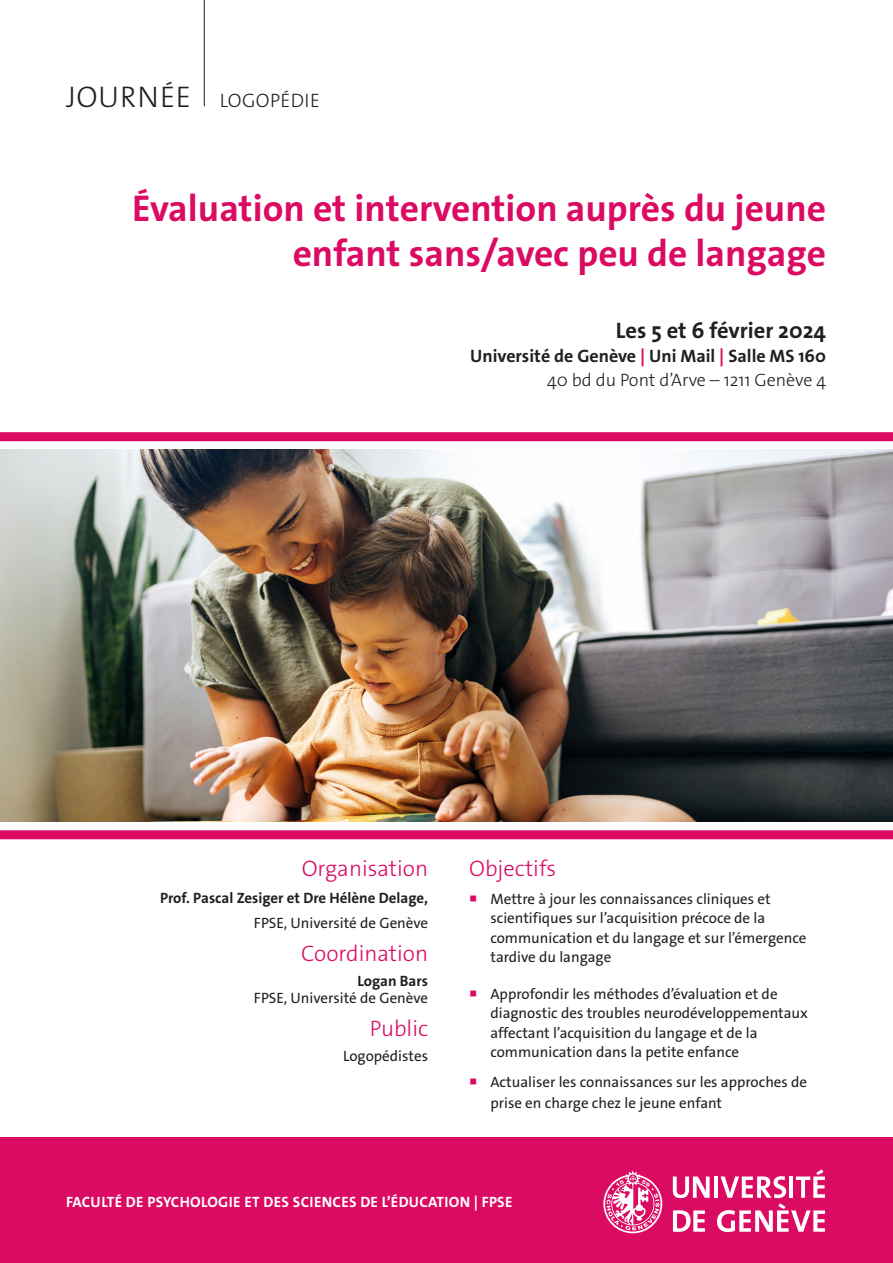
<style>
.page{position:relative;width:893px;height:1263px;background:#fff}
.page>*{position:absolute;margin:0;border:0;box-sizing:border-box;transform-origin:0 0}
.t1{font:700 37.5px/45px "The Sans Os F";color:#db0a62;text-align:right}
.texte{font:300 22.5px "The Sans Os F";color:#db0a62}
.t2{font:700 22.5px "The Sans Os F";color:#231f20}
.texte-2{font:300 19.5px "The Sans Os F";letter-spacing:.02em;color:#231f20}
.t3{font:700 18px "The Sans Os F";color:#231f20}
.t4{font:300 18px "The Sans Os F";color:#231f20}
.retrait5{font:15px/19.5px "The Sans Os F";color:#231f20}
.texte-3{font:15px "The Sans Os F";color:#231f20}
.t5{font:700 15px "The Sans Os F";letter-spacing:.02em;color:#fff}
.texte-4{font:700 15px "The Sans Os F";color:#231f20}
.s1{font-size:30px}
.s2{color:#db0a62}
</style>
<div class="page">
<div style="left:0;top:1137px;width:893px;height:126px;background:#db0a62"></div>
<svg style="left:603px;top:1170px;width:59px;height:63px"></svg>
<svg style="left:673px;top:1176px;width:37px;height:22px"></svg>
<hr style="left:714px;top:1176px;width:4px;height:22px;background:#fff">
<svg style="left:673px;top:1210px;width:32px;height:22px"></svg>
<svg style="left:717px;top:1169px;width:108px;height:63px"></svg>
<img style="left:0;top:449px;width:893px;height:373px">
<div style="left:0;top:830px;width:893px;height:9px;background:#db0a62"></div>
<div style="left:0;top:432px;width:893px;height:9px;background:#db0a62"></div>
<hr style="left:204px;top:0;width:1px;height:106px;background:#231f20">
<p class="texte-2" style="left:66px;top:88px;width:255px"><span class="s1">JOURNÉE</span> LOGOPÉDIE</p>
<p class="t1" style="left:132px;top:186px;width:695px">Évaluation et intervention auprès du jeune enfant sans/avec peu de langage</p>
<p class="t2" style="left:616px;top:316px;width:212px">Les 5 et 6 février 2024</p>
<p class="t3" style="left:470px;top:345px;width:357px">Université de Genève <span class="s2">|</span> Uni Mail <span class="s2">|</span> Salle MS 160</p>
<p class="t4" style="left:547px;top:369px;width:280px">40 bd du Pont d’Arve – 1211 Genève 4</p>
<p class="texte" style="left:302px;top:853px;width:128px">Organisation</p>
<p class="texte-4" style="left:160px;top:889px;width:269px">Prof. Pascal Zesiger et Dre Hélène Delage,</p>
<p class="texte-3" style="left:254px;top:913px;width:176px">FPSE, Université de Genève</p>
<p class="texte" style="left:301px;top:939px;width:128px">Coordination</p>
<p class="texte-4" style="left:357px;top:971px;width:72px">Logan Bars</p>
<p class="texte-3" style="left:254px;top:988px;width:176px">FPSE, Université de Genève</p>
<p class="texte" style="left:370px;top:1014px;width:60px">Public</p>
<p class="texte-3" style="left:343px;top:1046px;width:86px">Logopédistes</p>
<p class="texte" style="left:469px;top:853px;width:88px">Objectifs</p>
<p class="retrait5" style="left:490px;top:889px;width:318px;text-indent:-21px"><span class="s2">○</span> Mettre à jour les connaissances cliniques et scientifiques sur l’acquisition précoce de la communication et du langage et sur l’émergence tardive du langage</p>
<p class="retrait5" style="left:490px;top:984px;width:319px;text-indent:-21px"><span class="s2">○</span> Approfondir les méthodes d’évaluation et de diagnostic des troubles neurodéveloppementaux affectant l’acquisition du langage et de la communication dans la petite enfance</p>
<p class="retrait5" style="left:490px;top:1071px;width:318px;line-height:21px;text-indent:-21px"><span class="s2">○</span> Actualiser les connaissances sur les approches de prise en charge chez le jeune enfant</p>
<p class="t5" style="left:66px;top:1192px;width:448px">FACULTÉ DE PSYCHOLOGIE ET DES SCIENCES DE L’ÉDUCATION | FPSE</p>
</div>
